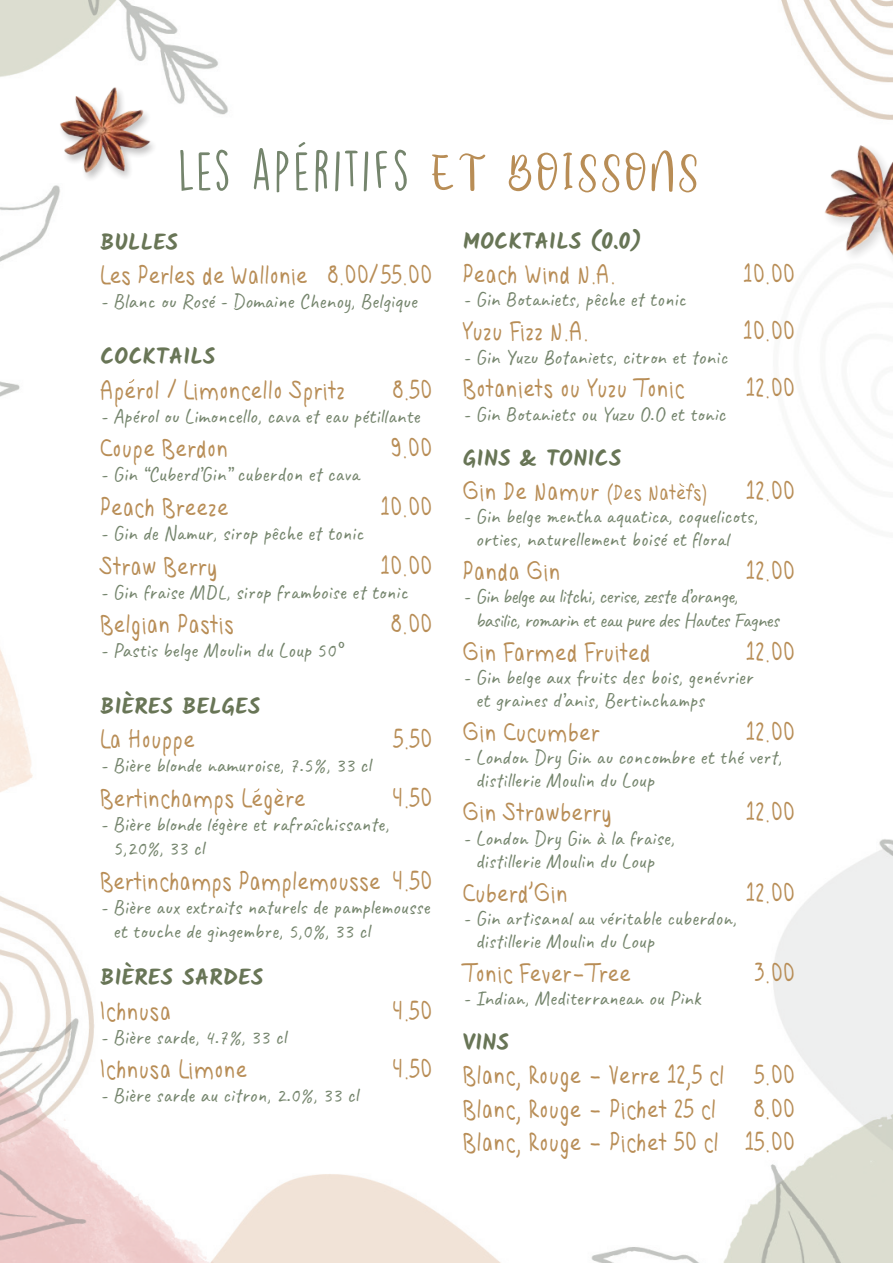
<style>
.page{position:relative;width:893px;height:1263px;background:#fff}
.page>*{position:absolute;margin:0;border:0;box-sizing:border-box;transform-origin:0 0}
.t1{font:51px "DK Lemon Yellow Sun";letter-spacing:.05em;color:#75856d}
.t2{font:700 22.5px "Kalam";letter-spacing:.01em;color:#687556}
.t3{font:21px/23.2px "Caveat";letter-spacing:.01em;color:#75856d}
.t4{font:21px/33.9px "Hanna Handwriting";letter-spacing:.01em;color:#b88d56;text-align:right}
.t5{font:21px/23.2px "Caveat";letter-spacing:-.025em;color:#75856d}
.t6{font:18px "Hanna Handwriting";color:#b88d56}
.s1{font-family:"Hello Darling";font-size:57px;color:#b88d56}
.s2{font-size:21px}
</style>
<div class="page">
<img style="left:0;top:0;width:893px;height:1263px">
<img style="left:41px;top:71px;width:124px;height:118px">
<div style="left:821px;top:142px;width:72px;height:134px;background:#fefefe"></div>
<img style="left:819px;top:145px;width:74px;height:117px">
<svg style="left:129px;top:379px;width:5px;height:4px"></svg>
<svg style="left:254px;top:788px;width:5px;height:4px"></svg>
<svg style="left:276px;top:788px;width:6px;height:4px"></svg>
<svg style="left:679px;top:483px;width:5px;height:4px"></svg>
<h1 class="t1" style="left:178px;top:140px;width:522px">LES APÉRITIFS <span class="s1">ET BOISSONS</span></h1>
<p class="t2" style="left:101px;top:229px;width:82px">BULLES</p>
<p class="t4" style="left:101px;top:260px;width:335px">Les Perles de Wallonie 8.00/ 55.00</p>
<p class="t3" style="left:101px;top:290px;width:318px">- Blanc ou Rosé - Domaine Chenoy, Belgique</p>
<p class="t2" style="left:101px;top:343px;width:119px">COCKTAILS</p>
<p class="t4" style="left:101px;top:374px;width:249px">Aperol / Limoncello Spritz</p>
<p class="t4" style="left:392px;top:374px;width:44px">8.50</p>
<p class="t3" style="left:101px;top:404px;width:321px">- Apérol ou Limoncello, cava et eau pétillante</p>
<p class="t4" style="left:101px;top:433px;width:132px">Coupe Berdon</p>
<p class="t4" style="left:391px;top:433px;width:45px">9.00</p>
<p class="t3" style="left:101px;top:463px;width:261px">- Gin “Cuberd’Gin” cuberdon et cava</p>
<p class="t4" style="left:101px;top:491px;width:132px">Peach Breeze</p>
<p class="t4" style="left:382px;top:491px;width:55px">10.00</p>
<p class="t3" style="left:101px;top:521px;width:268px">- Gin de Namur, sirop pêche et tonic</p>
<p class="t4" style="left:101px;top:550px;width:121px">Straw Berry</p>
<p class="t4" style="left:382px;top:550px;width:55px">10.00</p>
<p class="t3" style="left:101px;top:580px;width:312px">- Gin fraise MDL, sirop framboise et tonic</p>
<p class="t4" style="left:101px;top:608px;width:138px">Belgian Pastis</p>
<p class="t4" style="left:391px;top:608px;width:46px">8.00</p>
<p class="t3" style="left:101px;top:639px;width:243px">- Pastis belge Moulin du Loup 50°</p>
<p class="t2" style="left:101px;top:693px;width:164px">BIÈRES BELGES</p>
<p class="t4" style="left:101px;top:723px;width:99px">La Houppe</p>
<p class="t4" style="left:394px;top:723px;width:43px">5.50</p>
<p class="t3" style="left:101px;top:754px;width:272px">- Bière blonde namuroise, 7.5%, 33 cl</p>
<p class="t4" style="left:101px;top:782px;width:209px">Bertinchamps Legere</p>
<p class="t4" style="left:393px;top:782px;width:43px">4.50</p>
<p class="t3" style="left:113px;top:812px;width:281px;line-height:24px;text-indent:-12px">- Bière blonde légère et rafraîchissante,<br>5,20%, 33 cl</p>
<p class="t4" style="left:101px;top:865px;width:335px">Bertinchamps Pamplemousse 4.50</p>
<p class="t3" style="left:113px;top:894px;width:318px;line-height:24px;text-indent:-12px">- Bière aux extraits naturels de pamplemousse et touche de gingembre, 5,0%, 33 cl</p>
<p class="t2" style="left:101px;top:964px;width:167px">BIÈRES SARDES</p>
<p class="t4" style="left:101px;top:995px;width:75px">Ichnusa</p>
<p class="t4" style="left:393px;top:995px;width:43px">4.50</p>
<p class="t3" style="left:101px;top:1025px;width:187px">- Bière sarde, 4.7%, 33 cl</p>
<p class="t4" style="left:101px;top:1053px;width:151px">Ichnusa Limone</p>
<p class="t4" style="left:393px;top:1053px;width:43px">4.50</p>
<p class="t3" style="left:101px;top:1083px;width:259px">- Bière sarde au citron, 2.0%, 33 cl</p>
<p class="t2" style="left:463px;top:228px;width:181px">MOCKTAILS (0.0)</p>
<p class="t4" style="left:463px;top:258px;width:156px">Peach Wind N.A.</p>
<p class="t4" style="left:744px;top:258px;width:55px">10.00</p>
<p class="t3" style="left:463px;top:288px;width:228px">- Gin Botaniets, pêche et tonic</p>
<p class="t4" style="left:463px;top:316px;width:129px">Yuzu Fizz N.A.</p>
<p class="t4" style="left:744px;top:316px;width:55px">10.00</p>
<p class="t3" style="left:463px;top:345px;width:269px">- Gin Yuzu Botaniets, citron et tonic</p>
<p class="t4" style="left:463px;top:373px;width:225px">Botaniets ou Yuzu Tonic</p>
<p class="t4" style="left:747px;top:373px;width:52px">12.00</p>
<p class="t3" style="left:463px;top:402px;width:264px">- Gin Botaniets ou Yuzu O.O et tonic</p>
<p class="t2" style="left:463px;top:445px;width:162px">GINS &amp; TONICS</p>
<p class="t6" style="left:463px;top:479px;width:249px"><span class="s2">Gin De Namur</span> (Des Natefs)</p>
<p class="t4" style="left:747px;top:475px;width:52px">12.00</p>
<p class="t3" style="left:476px;top:504px;width:287px;text-indent:-12px">- Gin belge mentha aquatica, coquelicots, orties, naturellement boisé et floral</p>
<p class="t4" style="left:463px;top:555px;width:101px">Panda Gin</p>
<p class="t4" style="left:747px;top:555px;width:52px">12.00</p>
<p class="t5" style="left:476px;top:585px;width:305px;text-indent:-12px">- Gin belge au litchi,cerise,zeste d’orange, basilic,romarin et eau pure des Hautes Fagnes</p>
<p class="t4" style="left:463px;top:636px;width:192px">Gin Farmed Fruited</p>
<p class="t4" style="left:747px;top:636px;width:52px">12.00</p>
<p class="t3" style="left:476px;top:665px;width:279px;text-indent:-12px">- Gin belge aux fruits des bois, genévrier et graines d’anis, Bertinchamps</p>
<p class="t4" style="left:463px;top:716px;width:141px">Gin Cucumber</p>
<p class="t4" style="left:747px;top:716px;width:52px">12.00</p>
<p class="t3" style="left:476px;top:745px;width:311px;text-indent:-12px">- London Dry Gin au concombre et thé vert, distillerie Moulin du Loup</p>
<p class="t4" style="left:463px;top:796px;width:153px">Gin Strawberry</p>
<p class="t4" style="left:747px;top:796px;width:52px">12.00</p>
<p class="t3" style="left:463px;top:826px;width:216px;text-align:center">- London Dry Gin à la fraise, distillerie Moulin du Loup</p>
<p class="t4" style="left:463px;top:877px;width:109px">Cuberd’Gin</p>
<p class="t4" style="left:747px;top:877px;width:52px">12.00</p>
<p class="t3" style="left:476px;top:906px;width:266px;text-indent:-12px">- Gin artisanal au véritable cuberdon, distillerie Moulin du Loup</p>
<p class="t4" style="left:463px;top:957px;width:172px">Tonic Fever-Tree</p>
<p class="t4" style="left:756px;top:957px;width:43px">3.00</p>
<p class="t3" style="left:463px;top:987px;width:239px">- Indian, Mediterranean ou Pink</p>
<p class="t2" style="left:463px;top:1029px;width:50px">VINS</p>
<p class="t4" style="left:463px;top:1059px;width:265px">Blanc, Rouge - Verre 12,5 cl</p>
<p class="t4" style="left:755px;top:1059px;width:44px">5.00</p>
<p class="t4" style="left:463px;top:1093px;width:257px">Blanc, Rouge - Pichet 25 cl</p>
<p class="t4" style="left:463px;top:1093px;width:335px">8.00<br>Blanc, Rouge - Pichet 50 cl 15.00</p>
</div>
